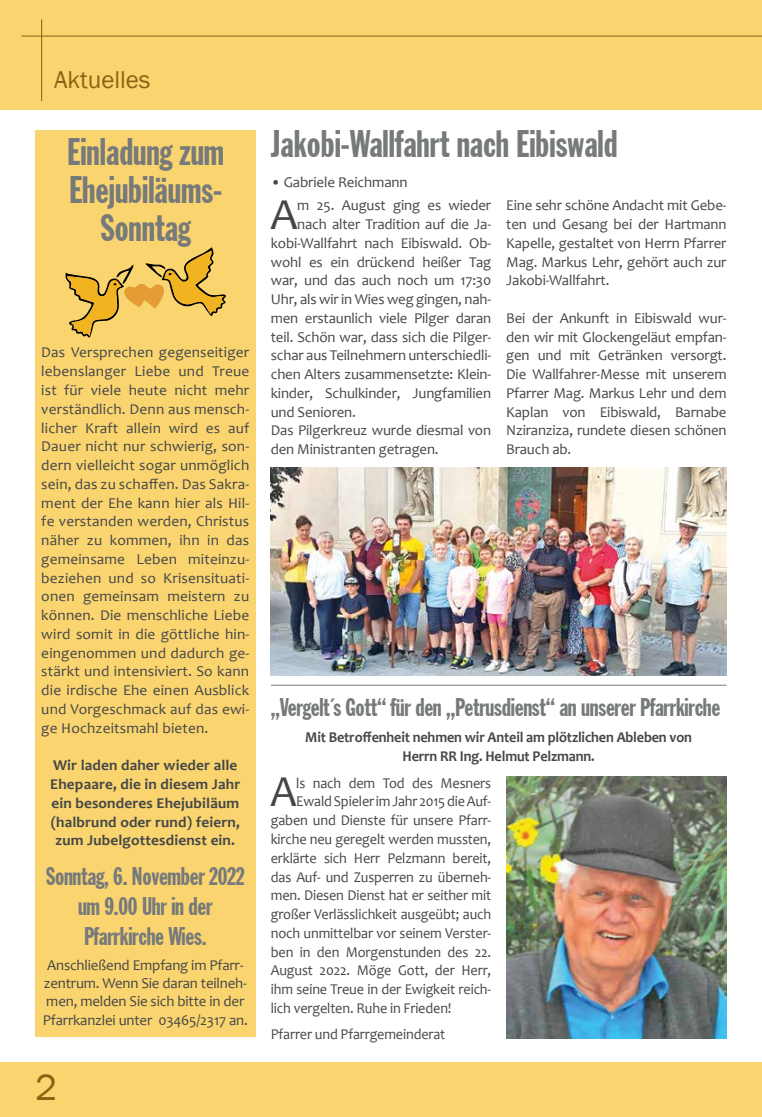
<style>
.page{position:relative;width:762px;height:1117px;background:#fff}
.page>*{position:absolute;margin:0;border:0;box-sizing:border-box;transform-origin:0 0}
.t1{font:44.5px "Candara";color:#444749}
.t2{font:44.5px "Candara";color:#444749;scale:.95 1}
.t3{font:extra-condensed 37.5px/37.5px "Franklin Gothic";color:#777a7b;text-align:center}
.t4{font:37.5px "Franklin Gothic";color:#8b6112}
.t5{font:extra-condensed 25px/30px "Franklin Gothic";letter-spacing:-.01em;color:#777a7b;text-align:center}
.t6{font:25px "Franklin Gothic";color:#8b6112}
.t7{font:15px/18.8px "Candara";letter-spacing:-.01em;color:#444749;text-align:justify}
.t8{font:15px "Candara";letter-spacing:-.01em;color:#444749;scale:.95 1}
.t9{font:700 15px/18.8px "Candara";letter-spacing:.01em;color:#444749;text-align:center}
.t10{font:700 15px/18.8px "Candara";letter-spacing:-.01em;color:#444749;text-align:center;scale:.95 1}
</style>
<div class="page">
<div style="left:0;top:0;width:762px;height:110px;background:#fad46f"></div>
<hr style="left:21px;top:36px;width:741px;height:1px;background:#8b6112">
<hr style="left:41px;top:19px;width:1px;height:82px;background:#8b6112">
<div style="left:0;top:1062px;width:762px;height:54px;background:#fad46f"></div>
<div style="left:36px;top:130px;width:220px;height:906px;background:#fad46f"></div>
<svg style="left:65px;top:247px;width:161px;height:90px"></svg>
<img style="left:271px;top:467px;width:455px;height:208px">
<img style="left:506px;top:776px;width:220px;height:262px">
<hr style="left:271px;top:684px;width:455px;height:1px;background:#777a7b">
<h3 class="t6" style="left:54px;top:65px;width:98px">Aktuelles</h3>
<h2 class="t3" style="left:67px;top:135px;width:158px">Einladung zum<br>Ehejubiläums-<br>Sonntag</h2>
<h2 class="t3" style="left:271px;top:126px;width:348px">Jakobi-Wallfahrt nach Eibiswald</h2>
<p class="t7" style="left:271px;top:172px;width:138px">• Gabriele Reichmann</p>
<h1 class="t1" style="left:271px;top:187px;width:29px">A</h1>
<p class="t7" style="left:297px;top:196px;width:195px">m 25. August ging es wieder</p>
<p class="t7" style="left:506px;top:196px;width:222px">Eine sehr schöne Andacht mit Gebe&shy;ten und Gesang bei der Hartmann Kapelle, gestaltet von Herrn Pfarrer Mag. Markus Lehr, gehört auch zur Jakobi-Wallfahrt.</p>
<p class="t7" style="left:506px;top:308px;width:222px">Bei der Ankunft in Eibiswald wur&shy;den wir mit Glockengeläut empfan&shy;gen und mit Getränken versorgt.<br>Die Wallfahrer-Messe mit unserem Pfarrer Mag. Markus Lehr und dem Kaplan von Eibiswald, Barnabe Nziranziza, rundete diesen schönen Brauch ab.</p>
<p class="t7" style="left:297px;top:215px;width:195px">nach alter Tradition auf die Ja-</p>
<p class="t7" style="left:271px;top:233px;width:222px">kobi-Wallfahrt nach Eibiswald. Ob-</p>
<p class="t7" style="left:271px;top:252px;width:222px">wohl es ein drückend heißer Tag</p>
<p class="t7" style="left:271px;top:271px;width:222px">war, und das auch noch um 17:30</p>
<p class="t7" style="left:271px;top:290px;width:222px">Uhr, als wir in Wies weg gingen, nah-</p>
<p class="t7" style="left:271px;top:308px;width:222px">men erstaunlich viele Pilger daran</p>
<p class="t7" style="left:271px;top:327px;width:222px">teil. Schön war, dass sich die Pilger-</p>
<p class="t7" style="left:271px;top:346px;width:222px">schar aus Teilnehmern unterschiedli-</p>
<p class="t7" style="left:271px;top:365px;width:222px">chen Alters zusammensetzte: Klein-</p>
<p class="t7" style="left:271px;top:383px;width:222px">kinder, Schulkinder, Jungfamilien</p>
<p class="t7" style="left:271px;top:402px;width:87px">und Senioren.</p>
<p class="t7" style="left:271px;top:421px;width:222px">Das Pilgerkreuz wurde diesmal von</p>
<p class="t7" style="left:271px;top:440px;width:169px">den Ministranten getragen.</p>
<p class="t7" style="left:41px;top:343px;width:209px">Das Versprechen gegenseitiger lebenslanger Liebe und Treue ist für viele heute nicht mehr verständlich. Denn aus mensch&shy;licher Kraft allein wird es auf Dauer nicht nur schwierig, son&shy;dern vielleicht sogar unmöglich sein, das zu schaffen. Das Sakra&shy;ment der Ehe kann hier als Hil&shy;fe verstanden werden, Christus näher zu kommen, ihn in das gemeinsame Leben miteinzu&shy;beziehen und so Krisensituati&shy;onen gemeinsam meistern zu können. Die menschliche Liebe wird somit in die göttliche hin&shy;eingenommen und dadurch ge&shy;stärkt und intensiviert. So kann die irdische Ehe einen Ausblick und Vorgeschmack auf das ewi&shy;ge Hochzeitsmahl bieten.</p>
<p class="t9" style="left:50px;top:755px;width:192px">Wir laden daher wieder alle<br>Ehepaare, die in diesem Jahr ein besonderes Ehejubiläum (halbrund oder rund) feiern, zum Jubelgottesdienst ein.</p>
<h3 class="t5" style="left:46px;top:862px;width:200px">Sonntag, 6. November 2022 um 9.00 Uhr in der<br>Pfarrkirche Wies.</h3>
<p class="t7" style="left:43px;top:956px;width:206px;line-height:18px;text-align:left">Anschließend Empfang im Pfarr&shy;zentrum. Wenn Sie daran teilneh&shy;men, melden Sie sich bitte in der Pfarrkanzlei unter 03465/2317 an.</p>
<h3 class="t5" style="left:271px;top:693px;width:451px">„Vergelt´s Gott“ für den „Petrusdienst“ an unserer Pfarrkirche</h3>
<p class="t10" style="left:305px;top:727px;width:409px">Mit Betroffenheit nehmen wir Anteil am plötzlichen Ableben von<br>Herrn RR Ing. Helmut Pelzmann.</p>
<h1 class="t2" style="left:271px;top:763px;width:29px">A</h1>
<p class="t8" style="left:296px;top:773px;width:207px">ls nach dem Tod des Mesners</p>
<p class="t8" style="left:296px;top:792px;width:207px">Ewald Spieler im Jahr 2015 die Auf-</p>
<p class="t8" style="left:271px;top:810px;width:233px">gaben und Dienste für unsere Pfarr-</p>
<p class="t8" style="left:271px;top:829px;width:233px">kirche neu geregelt werden mussten,</p>
<p class="t8" style="left:271px;top:848px;width:233px">erklärte sich Herr Pelzmann bereit,</p>
<p class="t8" style="left:271px;top:867px;width:233px">das Auf- und Zusperren zu überneh-</p>
<p class="t8" style="left:271px;top:885px;width:233px">men. Diesen Dienst hat er seither mit</p>
<p class="t8" style="left:271px;top:904px;width:233px">großer Verlässlichkeit ausgeübt; auch</p>
<p class="t8" style="left:271px;top:923px;width:233px">noch unmittelbar vor seinem Verster-</p>
<p class="t8" style="left:271px;top:942px;width:233px">ben in den Morgenstunden des 22.</p>
<p class="t8" style="left:271px;top:960px;width:233px">August 2022. Möge Gott, der Herr,</p>
<p class="t8" style="left:271px;top:979px;width:233px">ihm seine Treue in der Ewigkeit reich-</p>
<p class="t8" style="left:271px;top:998px;width:192px">lich vergelten. Ruhe in Frieden!</p>
<p class="t8" style="left:271px;top:1024px;width:185px">Pfarrer und Pfarrgemeinderat</p>
<h2 class="t4" style="left:35px;top:1063px;width:23px">2</h2>
</div>
